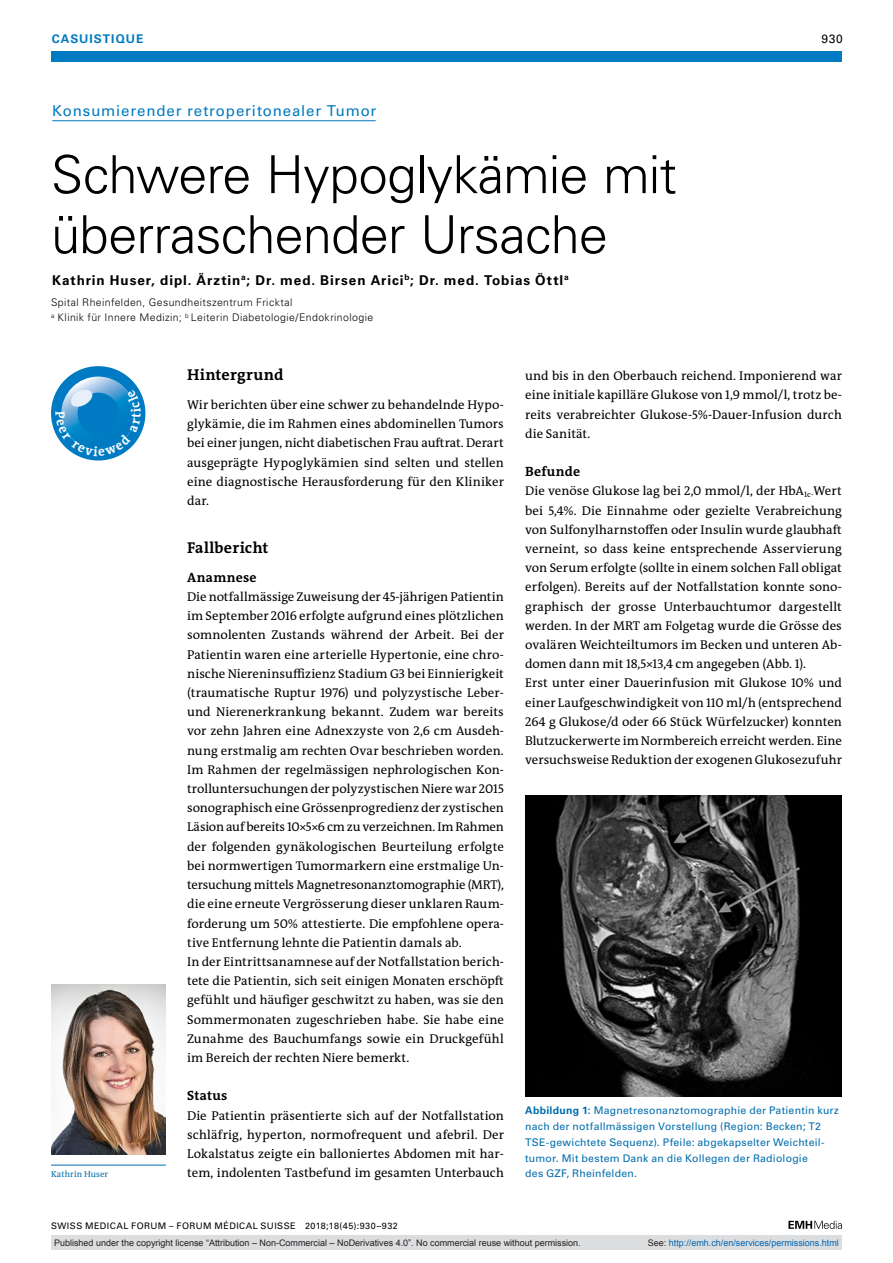
<style>
.page{position:relative;width:893px;height:1263px;background:#fff}
.page>*{position:absolute;margin:0;border:0;box-sizing:border-box;transform-origin:0 0}
.t1{font:300 52.5px/60px "Univers LT Std";letter-spacing:-.015em;color:#000}
.t2{font:700 15.75px "The Antiqua B W7";letter-spacing:.015em;color:#000}
.t3{font:15px "Univers LT Std";letter-spacing:.055em;color:#007ac2}
.t4{font:700 13.5px "Univers LT Std";letter-spacing:.07em;color:#000}
.t5{font:700 13.5px "The Antiqua B W7";letter-spacing:.025em;color:#000}
.t6{font:12.75px/19.2px "The Antiqua B W5 Plain";letter-spacing:.005em;color:#000;text-align:justify}
.t7{font:700 12px "Univers LT Std";letter-spacing:.08em;color:#007ac2}
.t8{font:12px "Univers LT Std";color:#000}
.t9{font:10.5px/15.8px "Univers LT Std";letter-spacing:.02em;color:#006dad}
.t10{font:300 10.5px/15px "Univers LT Std";letter-spacing:.035em;color:#000}
.t11{font:9px "Arial";color:#231f20}
.t12{font:9px "Univers LT Std";letter-spacing:.05em;color:#000}
.t13{font:9px "Arial";color:#0166b3}
.t14{font:8.7px "The Antiqua B W5 Plain";letter-spacing:.015em;color:#006dad}
.s1{font-weight:700}
.s2{color:#231f20}
</style>
<div class="page">
<div style="left:51px;top:51px;width:791px;height:11px;background:#007ac2"></div>
<svg style="left:788px;top:1221px;width:54px;height:8px"></svg>
<hr style="left:52px;top:120px;width:324px;height:1px;background:#007ac2">
<hr style="left:51px;top:1165px;width:115px;height:1px;background:#006dad">
<img style="left:51px;top:984px;width:115px;height:170px">
<img style="left:525px;top:796px;width:317px;height:300px">
<div style="left:51px;top:1235px;width:791px;height:15px;background:#dcdddf"></div>
<svg style="left:51px;top:366px;width:94px;height:94px"></svg>
<p class="t7" style="left:52px;top:31px;width:93px">CASUISTIQUE</p>
<p class="t8" style="left:821px;top:31px;width:23px">930</p>
<p class="t3" style="left:52px;top:102px;width:326px">Konsumierender retroperitonealer Tumor</p>
<h1 class="t1" style="left:51px;top:145px;width:627px">Schwere Hypoglykämie mit überraschender Ursache</h1>
<p class="t4" style="left:52px;top:272px;width:518px">Kathrin Huser, dipl. Ärztin<sup>a</sup>; Dr. med. Birsen Arici<sup>b</sup>; Dr. med. Tobias Öttl<sup>a</sup></p>
<p class="t10" style="left:51px;top:295px;width:324px">Spital Rheinfelden, Gesundheitszentrum Fricktal<br><sup>a</sup> Klinik für Innere Medizin; <sup>b</sup> Leiterin Diabetologie/Endokrinologie</p>
<p class="t14" style="left:51px;top:1169px;width:59px">Kathrin Huser</p>
<p class="t2" style="left:187px;top:365px;width:98px">Hintergrund</p>
<p class="t6" style="left:187px;top:395px;width:318px">Wir berichten über eine schwer zu behandelnde Hypo&shy;glykämie, die im Rahmen eines abdominellen Tumors bei einer jungen, nicht diabetischen Frau auftrat. Derart ausgeprägte Hypoglykämien sind selten und stellen eine diagnostische Herausforderung für den Kliniker dar.</p>
<p class="t2" style="left:187px;top:538px;width:83px">Fallbericht</p>
<p class="t5" style="left:187px;top:569px;width:71px">Anamnese</p>
<p class="t6" style="left:187px;top:587px;width:318px;text-align:left">Die notfallmässige Zuweisung der 45-jährigen Patientin im September 2016 erfolgte aufgrund eines plötzlichen somnolenten Zustands während der Arbeit. Bei der Patientin waren eine arterielle Hypertonie, eine chro&shy;nische Niereninsuffizienz Stadium G3 bei Einnierigkeit (traumatische Ruptur 1976) und polyzystische Leber&shy;und Nierenerkrankung bekannt. Zudem war bereits vor zehn Jahren eine Adnexzyste von 2,6 cm Ausdeh&shy;nung erstmalig am rechten Ovar beschrieben worden.<br>Im Rahmen der regelmässigen nephrologischen Kon&shy;trolluntersuchungen der polyzystischen Niere war 2015 sonographisch eine Grössenprogredienz der zystischen Läsion auf bereits 10×5×6 cm zu verzeichnen. Im Rahmen der folgenden gynäkologischen Beurteilung erfolgte bei normwertigen Tumormarkern eine erstmalige Un&shy;tersuchung mittels Magnetresonanztomographie (MRT), die eine erneute Vergrösserung dieser unklaren Raum&shy;forderung um 50% attestierte. Die empfohlene opera&shy;tive Entfernung lehnte die Patientin damals ab.<br>In der Eintrittsanamnese auf der Notfallstation berich&shy;tete die Patientin, sich seit einigen Monaten erschöpft gefühlt und häufiger geschwitzt zu haben, was sie den Sommermonaten zugeschrieben habe. Sie habe eine Zunahme des Bauchumfangs sowie ein Druckgefühl im Bereich der rechten Niere bemerkt.</p>
<p class="t5" style="left:187px;top:1087px;width:42px">Status</p>
<p class="t6" style="left:187px;top:1106px;width:318px">Die Patientin präsentierte sich auf der Notfallstation schläfrig, hyperton, normofrequent und afebril. Der Lokalstatus zeigte ein balloniertes Abdomen mit har&shy;tem, indolenten Tastbefund im gesamten Unterbauch</p>
<p class="t12" style="left:51px;top:1220px;width:348px">SWISS MEDICAL FORUM – FORUM MÉDICAL SUISSE 2018;18(45):930–932</p>
<p class="t6" style="left:525px;top:366px;width:318px">und bis in den Oberbauch reichend. Imponierend war eine initiale kapilläre Glukose von 1,9 mmol/l, trotz be&shy;reits verabreichter Glukose-5%-Dauer-Infusion durch die Sanität.</p>
<p class="t5" style="left:525px;top:463px;width:56px">Befunde</p>
<p class="t6" style="left:525px;top:482px;width:318px;text-align:left">Die venöse Glukose lag bei 2,0 mmol/l, der HbA<sub>1c-</sub>Wert bei 5,4%. Die Einnahme oder gezielte Verabreichung von Sulfonylharnstoffen oder Insulin wurde glaubhaft verneint, so dass keine entsprechende Asservierung von Serum erfolgte (sollte in einem solchen Fall obligat erfolgen). Bereits auf der Notfallstation konnte sono&shy;graphisch der grosse Unterbauchtumor dargestellt werden. In der MRT am Folgetag wurde die Grösse des ovalären Weichteiltumors im Becken und unteren Ab&shy;domen dann mit 18,5×13,4 cm angegeben (Abb. 1).<br>Erst unter einer Dauerinfusion mit Glukose 10% und einer Laufgeschwindigkeit von 110 ml/h (entsprechend 264 g Glukose/d oder 66 Stück Würfelzucker) konnten Blutzuckerwerte im Normbereich erreicht werden. Eine versuchsweise Reduktion der exogenen Glukosezufuhr</p>
<p class="t9" style="left:525px;top:1103px;width:315px"><span class="s1">Abbildung 1:</span> Magnetresonanztomographie der Patientin kurz nach der notfallmässigen Vorstellung (Region: Becken; T2<br>TSE-gewichtete Sequenz). Pfeile: abgekapselter Weichteil&shy;tumor. Mit bestem Dank an die Kollegen der Radiologie<br>des GZF, Rheinfelden.</p>
<p class="t11" style="left:54px;top:1237px;width:528px">Published under the copyright license “Attribution – Non-Commercial – NoDerivatives 4.0”. No commercial reuse without permission.</p>
<p class="t13" style="left:648px;top:1237px;width:193px"><span class="s2">See:</span> http://emh.ch/en/services/permissions.html</p>
</div>
